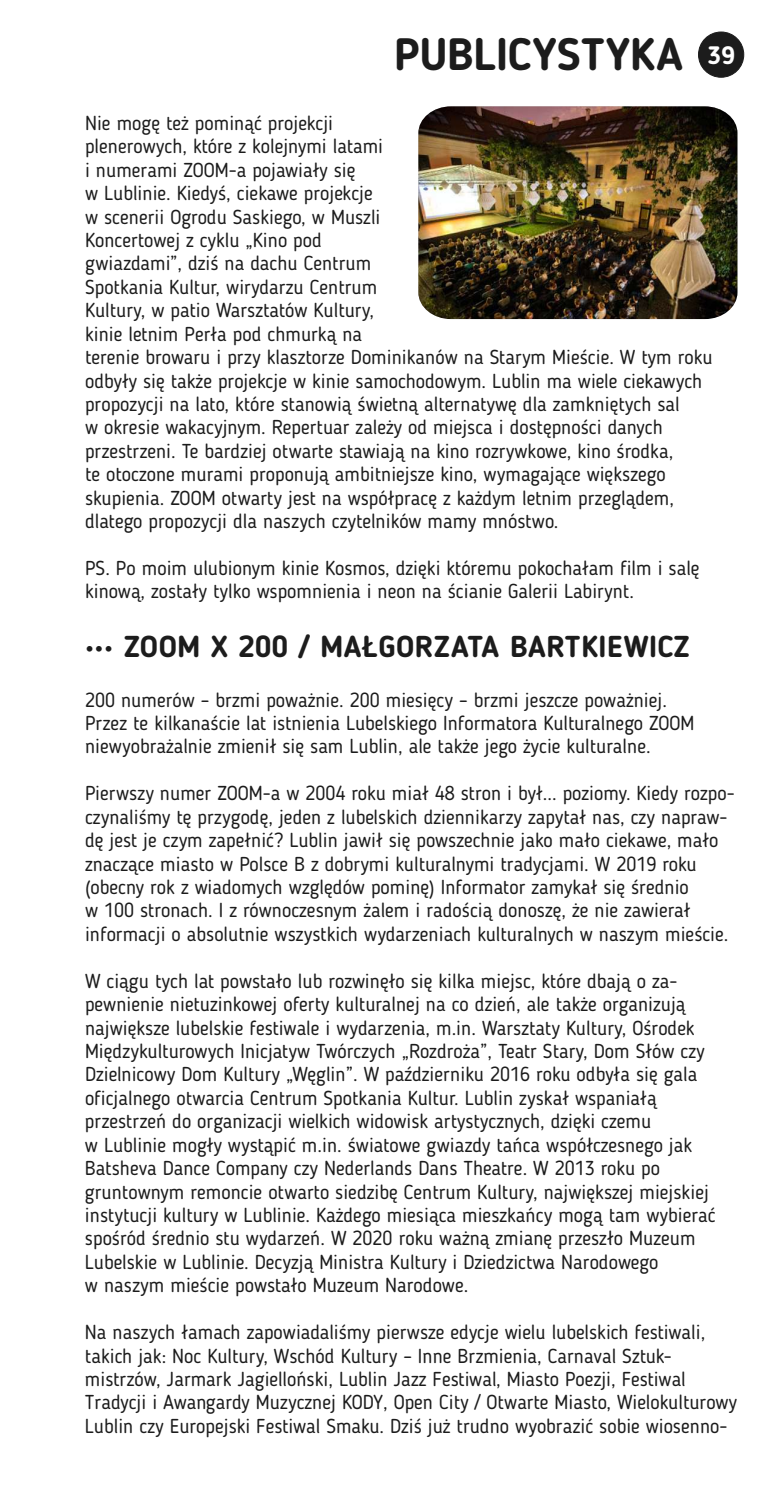
<style>
.page{position:relative;width:780px;height:1489px;background:#fff}
.page>*{position:absolute;margin:0;border:0;box-sizing:border-box;transform-origin:0 0}
.t1{font:700 45px "Blogger Sans";color:#1c1c1c}
.t2{font:700 30px "Blogger Sans";letter-spacing:.015em;color:#1c1c1c}
.t3{font:20px/23.5px "Blogger Sans";color:#1c1c1c}
</style>
<div class="page">
<div style="left:698px;top:32px;width:46px;height:45px;background:#1c1c1c;border:1px solid #1c1c1c;border-radius:50%"></div>
<img style="left:418px;top:106px;width:319px;height:213px">
<h1 class="t1" style="left:394px;top:36px;width:342px">PUBLICYSTYKA <sup>39</sup></h1>
<p class="t3" style="left:85px;top:113px;width:629px">Nie mogę też pominąć projekcji<br>plenerowych, które z kolejnymi latami<br>i numerami ZOOM-a pojawiały się<br>w Lublinie. Kiedyś, ciekawe projekcje<br>w scenerii Ogrodu Saskiego, w Muszli<br>Koncertowej z cyklu „Kino pod<br>gwiazdami”, dziś na dachu Centrum<br>Spotkania Kultur, wirydarzu Centrum<br>Kultury, w patio Warsztatów Kultury,<br>kinie letnim Perła pod chmurką na<br>terenie browaru i przy klasztorze Dominikanów na Starym Mieście. W tym roku odbyły się także projekcje w kinie samochodowym. Lublin ma wiele ciekawych propozycji na lato, które stanowią świetną alternatywę dla zamkniętych sal<br>w okresie wakacyjnym. Repertuar zależy od miejsca i dostępności danych przestrzeni. Te bardziej otwarte stawiają na kino rozrywkowe, kino środka,<br>te otoczone murami proponują ambitniejsze kino, wymagające większego skupienia. ZOOM otwarty jest na współpracę z każdym letnim przeglądem, dlatego propozycji dla naszych czytelników mamy mnóstwo.</p>
<p class="t3" style="left:85px;top:558px;width:616px">PS. Po moim ulubionym kinie Kosmos, dzięki któremu pokochałam film i salę kinową, zostały tylko wspomnienia i neon na ścianie Galerii Labirynt.</p>
<h2 class="t2" style="left:85px;top:634px;width:606px">••• ZOOM X 200 / MAŁGORZATA BARTKIEWICZ</h2>
<p class="t3" style="left:85px;top:689px;width:611px">200 numerów – brzmi poważnie. 200 miesięcy – brzmi jeszcze poważniej.<br>Przez te kilkanaście lat istnienia Lubelskiego Informatora Kulturalnego ZOOM niewyobrażalnie zmienił się sam Lublin, ale także jego życie kulturalne.</p>
<p class="t3" style="left:85px;top:783px;width:651px">Pierwszy numer ZOOM-a w 2004 roku miał 48 stron i był... poziomy. Kiedy rozpo&shy;czynaliśmy tę przygodę, jeden z lubelskich dziennikarzy zapytał nas, czy napraw&shy;dę jest je czym zapełnić? Lublin jawił się powszechnie jako mało ciekawe, mało znaczące miasto w Polsce B z dobrymi kulturalnymi tradycjami. W 2019 roku (obecny rok z wiadomych względów pominę) Informator zamykał się średnio<br>w 100 stronach. I z równoczesnym żalem i radością donoszę, że nie zawierał informacji o absolutnie wszystkich wydarzeniach kulturalnych w naszym mieście.</p>
<p class="t3" style="left:85px;top:970px;width:632px">W ciągu tych lat powstało lub rozwinęło się kilka miejsc, które dbają o za&shy;pewnienie nietuzinkowej oferty kulturalnej na co dzień, ale także organizują największe lubelskie festiwale i wydarzenia, m.in. Warsztaty Kultury, Ośrodek Międzykulturowych Inicjatyw Twórczych „Rozdroża”, Teatr Stary, Dom Słów czy Dzielnicowy Dom Kultury „Węglin”. W październiku 2016 roku odbyła się gala oficjalnego otwarcia Centrum Spotkania Kultur. Lublin zyskał wspaniałą przestrzeń do organizacji wielkich widowisk artystycznych, dzięki czemu<br>w Lublinie mogły wystąpić m.in. światowe gwiazdy tańca współczesnego jak Batsheva Dance Company czy Nederlands Dans Theatre. W 2013 roku po gruntownym remoncie otwarto siedzibę Centrum Kultury, największej miejskiej instytucji kultury w Lublinie. Każdego miesiąca mieszkańcy mogą tam wybierać spośród średnio stu wydarzeń. W 2020 roku ważną zmianę przeszło Muzeum Lubelskie w Lublinie. Decyzją Ministra Kultury i Dziedzictwa Narodowego<br>w naszym mieście powstało Muzeum Narodowe.</p>
<p class="t3" style="left:85px;top:1322px;width:653px">Na naszych łamach zapowiadaliśmy pierwsze edycje wielu lubelskich festiwali, takich jak: Noc Kultury, Wschód Kultury – Inne Brzmienia, Carnaval Sztuk&shy;mistrzów, Jarmark Jagielloński, Lublin Jazz Festiwal, Miasto Poezji, Festiwal Tradycji i Awangardy Muzycznej KODY, Open City / Otwarte Miasto, Wielokulturowy Lublin czy Europejski Festiwal Smaku. Dziś już trudno wyobrazić sobie wiosenno-</p>
</div>
